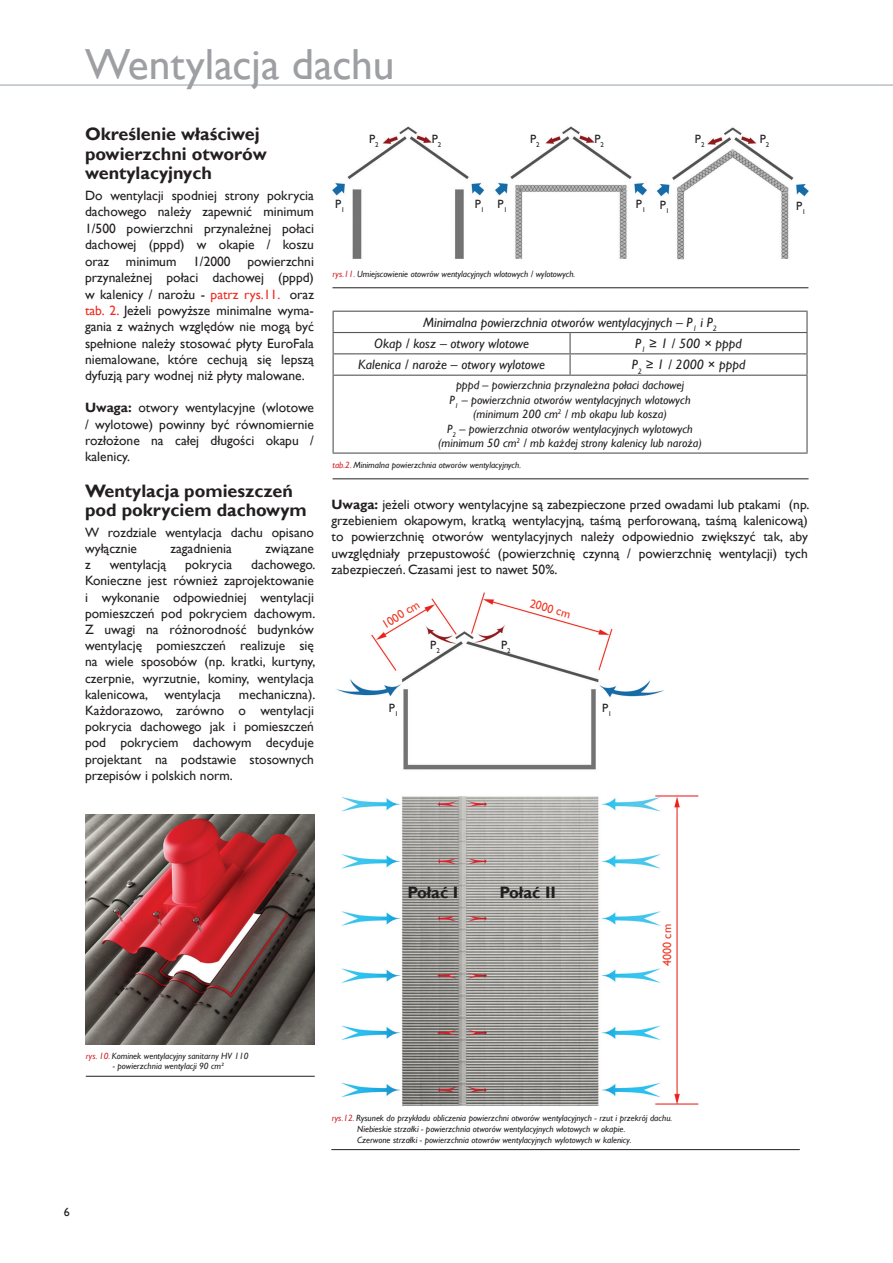
<style>
.page{position:relative;width:893px;height:1263px;background:#fff}
.page>*{position:absolute;margin:0;border:0;box-sizing:border-box;transform-origin:0 0}
.t1{font:43.5px "Gill Sans";color:#9d9fa2}
.t2{font:700 18px/19.5px "Gill Sans";color:#231f20}
.t3{font:700 16.5px "Gill Sans";color:#231f20}
.t4{font:13.5px/16.2px "Gill Sans";color:#231f20;text-align:justify}
.t5{font:italic 13.5px/21.3px "Gill Sans";color:#231f20}
.t6{font:italic 12px/14.4px "Gill Sans";color:#231f20;text-align:center}
.t7{font:12px "Gill Sans";color:#231f20}
.t8{font:12px "Gill Sans";color:#ef3522}
.t9{font:italic 9px/10.8px "Gill Sans";color:#231f20}
.s1{color:#ee2e22}
.s2{font-weight:700}
.s3{color:#d1232a}
</style>
<div class="page">
<hr style="left:331px;top:1149px;width:469px;height:1px;background:#231f20">
<hr style="left:333px;top:311px;width:237px;height:1px;background:#57585a">
<hr style="left:570px;top:311px;width:238px;height:1px;background:#57585a">
<hr style="left:806px;top:312px;width:2px;height:20px;background:#57585a">
<hr style="left:333px;top:332px;width:237px;height:1px;background:#57585a">
<hr style="left:570px;top:332px;width:238px;height:1px;background:#57585a">
<hr style="left:569px;top:333px;width:2px;height:20px;background:#57585a">
<hr style="left:806px;top:333px;width:2px;height:20px;background:#57585a">
<hr style="left:333px;top:353px;width:237px;height:1px;background:#57585a">
<svg style="left:333px;top:312px;width:1px;height:63px"></svg>
<hr style="left:570px;top:353px;width:238px;height:1px;background:#57585a">
<hr style="left:569px;top:354px;width:2px;height:21px;background:#57585a">
<hr style="left:806px;top:354px;width:2px;height:21px;background:#57585a">
<hr style="left:333px;top:375px;width:237px;height:1px;background:#57585a">
<hr style="left:333px;top:376px;width:1px;height:76px;background:#57585a">
<hr style="left:570px;top:375px;width:238px;height:1px;background:#57585a">
<hr style="left:806px;top:376px;width:2px;height:76px;background:#57585a">
<hr style="left:333px;top:452px;width:237px;height:2px;background:#57585a">
<hr style="left:570px;top:452px;width:238px;height:2px;background:#57585a">
<hr style="left:0;top:85px;width:893px;height:1px;background:#94a2aa">
<hr style="left:332px;top:287px;width:476px;height:1px;background:#231f20">
<hr style="left:333px;top:478px;width:475px;height:1px;background:#231f20">
<hr style="left:86px;top:1076px;width:229px;height:1px;background:#231f20">
<img style="left:85px;top:815px;width:230px;height:229px">
<img style="left:332px;top:126px;width:476px;height:134px">
<img style="left:336px;top:592px;width:363px;height:514px">
<h1 class="t1" style="left:85px;top:39px;width:311px">Wentylacja dachu</h1>
<h2 class="t2" style="left:85px;top:125px;width:183px">Określenie właściwej powierzchni otworów wentylacyjnych</h2>
<p class="t4" style="left:85px;top:187px;width:230px">Do wentylacji spodniej strony pokrycia dachowego należy zapewnić minimum 1/500 powierzchni przynależnej połaci dachowej (pppd) w okapie / koszu oraz minimum 1/2000 powierzchni przynależnej połaci dachowej (pppd) w kalenicy / narożu - <span class="s1">patrz rys.11.</span> oraz <span class="s1">tab. 2.</span> Jeżeli powyższe minimalne wyma&shy;gania z ważnych względów nie mogą być spełnione należy stosować płyty EuroFala niemalowane, które cechują się lepszą dyfuzją pary wodnej niż płyty malowane.</p>
<p class="t4" style="left:85px;top:400px;width:230px"><span class="s2">Uwaga:</span> otwory wentylacyjne (wlotowe / wylotowe) powinny być równomiernie rozłożone na całej długości okapu / kalenicy.</p>
<h2 class="t2" style="left:85px;top:481px;width:223px">Wentylacja pomieszczeń pod pokryciem dachowym</h2>
<p class="t4" style="left:85px;top:524px;width:230px">W rozdziale wentylacja dachu opisano wyłącznie</p>
<p class="t7" style="left:369px;top:132px;width:11px">P<sub>2</sub></p>
<p class="t7" style="left:432px;top:132px;width:11px">P<sub>2</sub></p>
<p class="t7" style="left:530px;top:132px;width:11px">P<sub>2</sub></p>
<p class="t7" style="left:594px;top:132px;width:11px">P<sub>2</sub></p>
<p class="t7" style="left:695px;top:132px;width:11px">P<sub>2</sub></p>
<p class="t7" style="left:760px;top:132px;width:11px">P<sub>2</sub></p>
<p class="t7" style="left:335px;top:197px;width:11px">P<sub>1</sub></p>
<p class="t7" style="left:475px;top:197px;width:34px">P<sub>1</sub> P<sub>1</sub></p>
<p class="t7" style="left:636px;top:198px;width:35px">P<sub>1</sub> P<sub>1</sub></p>
<p class="t7" style="left:796px;top:199px;width:11px">P<sub>1</sub></p>
<p class="t9" style="left:332px;top:268px;width:244px"><span class="s3">rys.11.</span> Umiejscowienie otowrów wentylacyjnych wlotowych / wylotowych.</p>
<p class="t5" style="left:374px;top:312px;width:344px;text-indent:49px">Minimalna powierzchnia otworów wentylacyjnych – P<sub>1</sub> i P<sub>2<br></sub>Okap / kosz – otwory wlotowe</p>
<p class="t5" style="left:635px;top:333px;width:108px">P<sub>1</sub> ≥ 1 / 500 × pppd</p>
<p class="t5" style="left:358px;top:354px;width:188px">Kalenica / naroże – otwory wylotowe</p>
<p class="t5" style="left:632px;top:354px;width:115px">P<sub>2</sub> ≥ 1 / 2000 × pppd</p>
<p class="t6" style="left:438px;top:378px;width:265px">pppd – powierzchnia przynależna połaci dachowej<br>P<sub>1</sub> – powierzchnia otworów wentylacyjnych wlotowych (minimum 200 cm<sup>2</sup> / mb okapu lub kosza)<br>P<sub>2</sub> – powierzchnia otworów wentylacyjnych wylotowych (minimum 50 cm<sup>2</sup> / mb każdej strony kalenicy lub naroża)</p>
<p class="t9" style="left:333px;top:459px;width:190px"><span class="s3">tab.2.</span> Minimalna powierzchnia otworów wentylacyjnych.</p>
<p class="t4" style="left:332px;top:496px;width:479px"><span class="s2">Uwaga:</span> jeżeli otwory wentylacyjne są zabezpieczone przed owadami lub ptakami (np. grzebieniem okapowym, kratką wentylacyjną, taśmą perforowaną, taśmą kalenicową) to powierzchnię otworów wentylacyjnych należy odpowiednio zwiększyć tak, aby uwzględniały przepustowość (powierzchnię czynną / powierzchnię wentylacji) tych zabezpieczeń. Czasami jest to nawet 50%.</p>
<p class="t4" style="left:170px;top:541px;width:63px">zagadnienia</p>
<p class="t4" style="left:265px;top:541px;width:50px">związane</p>
<p class="t4" style="left:85px;top:557px;width:232px;text-indent:166px">dachowego.<br>Konieczne jest również zaprojektowanie i wykonanie odpowiedniej wentylacji pomieszczeń pod pokryciem dachowym.<br>Z uwagi na różnorodność budynków wentylację pomieszczeń realizuje się na wiele sposobów (np. kratki, kurtyny, czerpnie, wyrzutnie, kominy, wentylacja kalenicowa, wentylacja</p>
<p class="t4" style="left:85px;top:557px;width:7px">z</p>
<p class="t4" style="left:110px;top:557px;width:58px">wentylacją</p>
<p class="t4" style="left:185px;top:557px;width:48px">pokrycia</p>
<p class="t8" style="left:379px;top:620px;width:43px;rotate:-32deg">1000 cm</p>
<p class="t8" style="left:532px;top:596px;width:43px;rotate:16deg">2000 cm</p>
<p class="t7" style="left:430px;top:638px;width:11px">P<sub>2</sub></p>
<p class="t7" style="left:501px;top:638px;width:11px">P<sub>2</sub></p>
<p class="t4" style="left:85px;top:686px;width:232px;text-indent:154px">mechaniczna).<br>Każdorazowo, zarówno o wentylacji pokrycia dachowego jak i pomieszczeń pod pokryciem dachowym decyduje projektant na podstawie stosownych przepisów i polskich norm.</p>
<p class="t7" style="left:389px;top:700px;width:11px">P<sub>1</sub></p>
<p class="t7" style="left:602px;top:700px;width:11px">P<sub>1</sub></p>
<p class="t9" style="left:86px;top:1050px;width:164px"><span class="s3">rys. 10.</span> Kominek wentylacyjny sanitarny HV 110</p>
<p class="t9" style="left:113px;top:1061px;width:113px">- powierzchnia wentylacji 90 cm²</p>
<p class="t7" style="left:64px;top:1205px;width:7px">6</p>
<p class="t3" style="left:407px;top:882px;width:52px">Połać I</p>
<p class="t3" style="left:500px;top:882px;width:58px">Połać II</p>
<p class="t8" style="left:660px;top:966px;width:43px;rotate:-90deg">4000 cm</p>
<p class="t9" style="left:357px;top:1113px;width:317px;text-indent:-25px"><span class="s3">rys.12.</span> Rysunek do przykładu obliczenia powierzchni otworów wentylacyjnych - rzut i przekrój dachu.<br>Niebieskie strzałki - powierzchnia otworów wentylacyjnych wlotowych w okapie.<br>Czerwone strzałki - powierzchnia otowrów wentylacyjnych wylotowych w kalenicy.</p>
</div>
